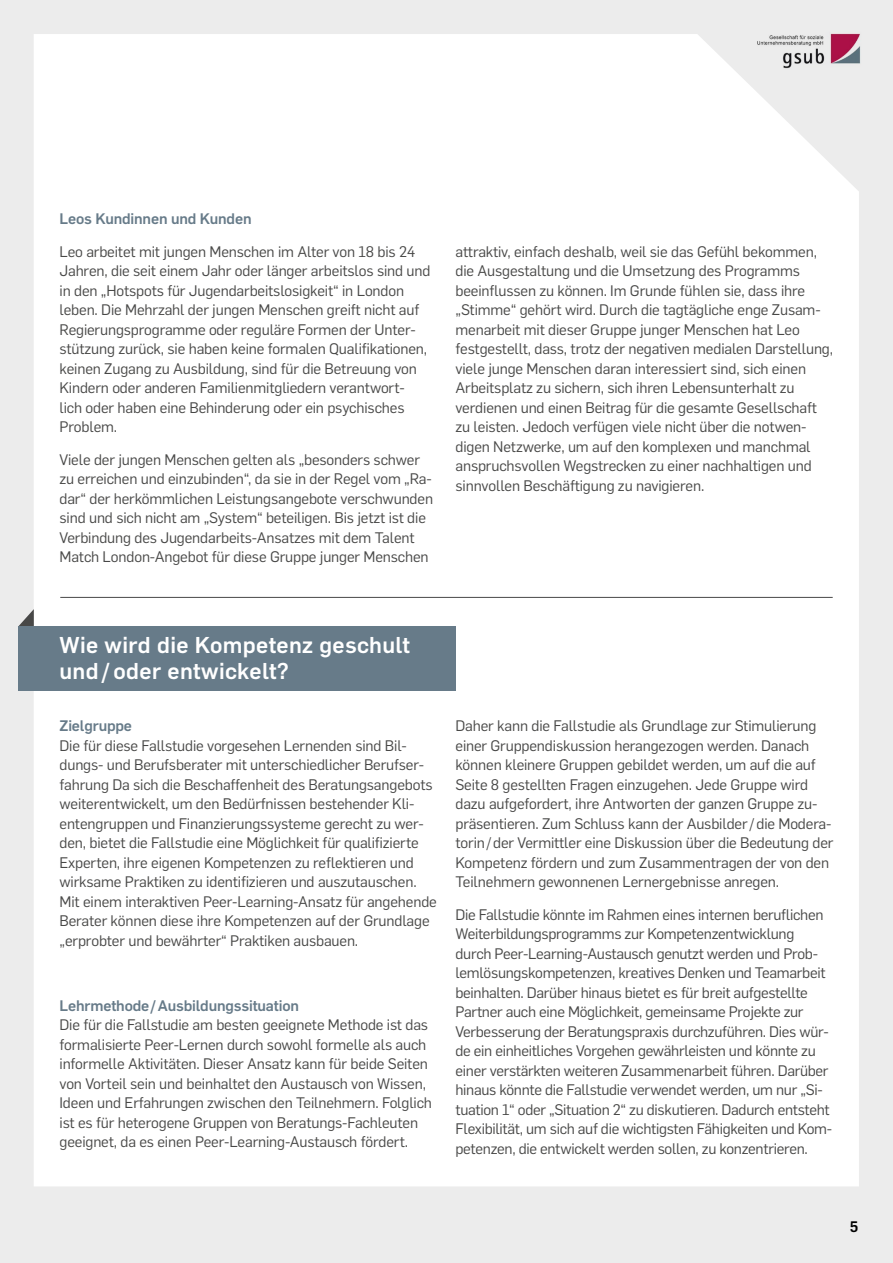
<style>
.page{position:relative;width:893px;height:1263px;background:#ececec}
.page>*{position:absolute;margin:0;border:0;box-sizing:border-box;transform-origin:0 0}
.HEAD{font:500 22.5px/26px "Flama";letter-spacing:.015em;color:#fff}
.Fließtext{font:15px/19.5px "Flama";letter-spacing:-.01em;color:#484847}
.Fließtext-2{font:500 15px "Flama";letter-spacing:-.01em;color:#677b89}
.t1{font:500 15px "Flama";color:#000}
</style>
<div class="page">
<div style="left:34px;top:34px;width:825px;height:1152px;background:#fff"></div>
<img style="left:751px;top:33px;width:110px;height:40px">
<svg style="left:19px;top:609px;width:15px;height:17px"></svg>
<div style="left:18px;top:626px;width:437px;height:64px;background:#677b89"></div>
<hr style="left:60px;top:597px;width:773px;height:1px;background:#484847">
<p class="Fließtext-2" style="left:60px;top:208px;width:194px">Leos Kundinnen und Kunden</p>
<p class="Fließtext" style="left:60px;top:241px;width:372px">Leo arbeitet mit jungen Menschen im Alter von 18 bis 24<br>Jahren, die seit einem Jahr oder länger arbeitslos sind und in den „Hotspots für Jugendarbeitslosigkeit“ in London leben. Die Mehrzahl der jungen Menschen greift nicht auf Regierungsprogramme oder reguläre Formen der Unter&shy;stützung zurück, sie haben keine formalen Qualifikationen, keinen Zugang zu Ausbildung, sind für die Betreuung von Kindern oder anderen Familienmitgliedern verantwort&shy;lich oder haben eine Behinderung oder ein psychisches Problem.</p>
<p class="Fließtext" style="left:60px;top:449px;width:375px">Viele der jungen Menschen gelten als „besonders schwer zu erreichen und einzubinden“, da sie in der Regel vom „Ra&shy;dar“ der herkömmlichen Leistungsangebote verschwunden sind und sich nicht am „System“ beteiligen. Bis jetzt ist die Verbindung des Jugendarbeits-Ansatzes mit dem Talent Match London-Angebot für diese Gruppe junger Menschen</p>
<p class="Fließtext" style="left:455px;top:241px;width:379px">attraktiv, einfach deshalb, weil sie das Gefühl bekommen, die Ausgestaltung und die Umsetzung des Programms beeinflussen zu können. Im Grunde fühlen sie, dass ihre „Stimme“ gehört wird. Durch die tagtägliche enge Zusam&shy;menarbeit mit dieser Gruppe junger Menschen hat Leo festgestellt, dass, trotz der negativen medialen Darstellung, viele junge Menschen daran interessiert sind, sich einen Arbeitsplatz zu sichern, sich ihren Lebensunterhalt zu verdienen und einen Beitrag für die gesamte Gesellschaft zu leisten. Jedoch verfügen viele nicht über die notwen&shy;digen Netzwerke, um auf den komplexen und manchmal anspruchsvollen Wegstrecken zu einer nachhaltigen und sinnvollen Beschäftigung zu navigieren.</p>
<p class="HEAD" style="left:60px;top:630px;width:352px">Wie wird die Kompetenz geschult und / oder entwickelt?</p>
<p class="Fließtext-2" style="left:60px;top:715px;width:74px">Zielgruppe</p>
<p class="Fließtext" style="left:60px;top:735px;width:379px">Die für diese Fallstudie vorgesehen Lernenden sind Bil&shy;dungs- und Berufsberater mit unterschiedlicher Berufser&shy;fahrung Da sich die Beschaffenheit des Beratungsangebots weiterentwickelt, um den Bedürfnissen bestehender Kli&shy;entengruppen und Finanzierungssysteme gerecht zu wer&shy;den, bietet die Fallstudie eine Möglichkeit für qualifizierte Experten, ihre eigenen Kompetenzen zu reflektieren und wirksame Praktiken zu identifizieren und auszutauschen.<br>Mit einem interaktiven Peer-Learning-Ansatz für angehende Berater können diese ihre Kompetenzen auf der Grundlage „erprobter und bewährter“ Praktiken ausbauen.</p>
<p class="Fließtext-2" style="left:60px;top:994px;width:241px">Lehrmethode/Ausbildungssituation</p>
<p class="Fließtext" style="left:60px;top:1014px;width:374px">Die für die Fallstudie am besten geeignete Methode ist das formalisierte Peer-Lernen durch sowohl formelle als auch informelle Aktivitäten. Dieser Ansatz kann für beide Seiten von Vorteil sein und beinhaltet den Austausch von Wissen, Ideen und Erfahrungen zwischen den Teilnehmern. Folglich ist es für heterogene Gruppen von Beratungs-Fachleuten geeignet, da es einen Peer-Learning-Austausch fördert.</p>
<p class="Fließtext" style="left:455px;top:715px;width:379px">Daher kann die Fallstudie als Grundlage zur Stimulierung einer Gruppendiskussion herangezogen werden. Danach können kleinere Gruppen gebildet werden, um auf die auf Seite 8 gestellten Fragen einzugehen. Jede Gruppe wird dazu aufgefordert, ihre Antworten der ganzen Gruppe zu&shy;präsentieren. Zum Schluss kann der Ausbilder/die Modera&shy;torin/der Vermittler eine Diskussion über die Bedeutung der Kompetenz fördern und zum Zusammentragen der von den Teilnehmern gewonnenen Lernergebnisse anregen.</p>
<p class="Fließtext" style="left:455px;top:904px;width:378px">Die Fallstudie könnte im Rahmen eines internen beruflichen Weiterbildungsprogramms zur Kompetenzentwicklung durch Peer-Learning-Austausch genutzt werden und Prob&shy;lemlösungskompetenzen, kreatives Denken und Teamarbeit beinhalten. Darüber hinaus bietet es für breit aufgestellte Partner auch eine Möglichkeit, gemeinsame Projekte zur Verbesserung der Beratungspraxis durchzuführen. Dies wür&shy;de ein einheitliches Vorgehen gewährleisten und könnte zu einer verstärkten weiteren Zusammenarbeit führen. Darüber hinaus könnte die Fallstudie verwendet werden, um nur „Si&shy;tuation 1“ oder „Situation 2“ zu diskutieren. Dadurch entsteht Flexibilität, um sich auf die wichtigsten Fähigkeiten und Kom&shy;petenzen, die entwickelt werden sollen, zu konzentrieren.</p>
<p class="t1" style="left:850px;top:1216px;width:10px">5</p>
</div>
